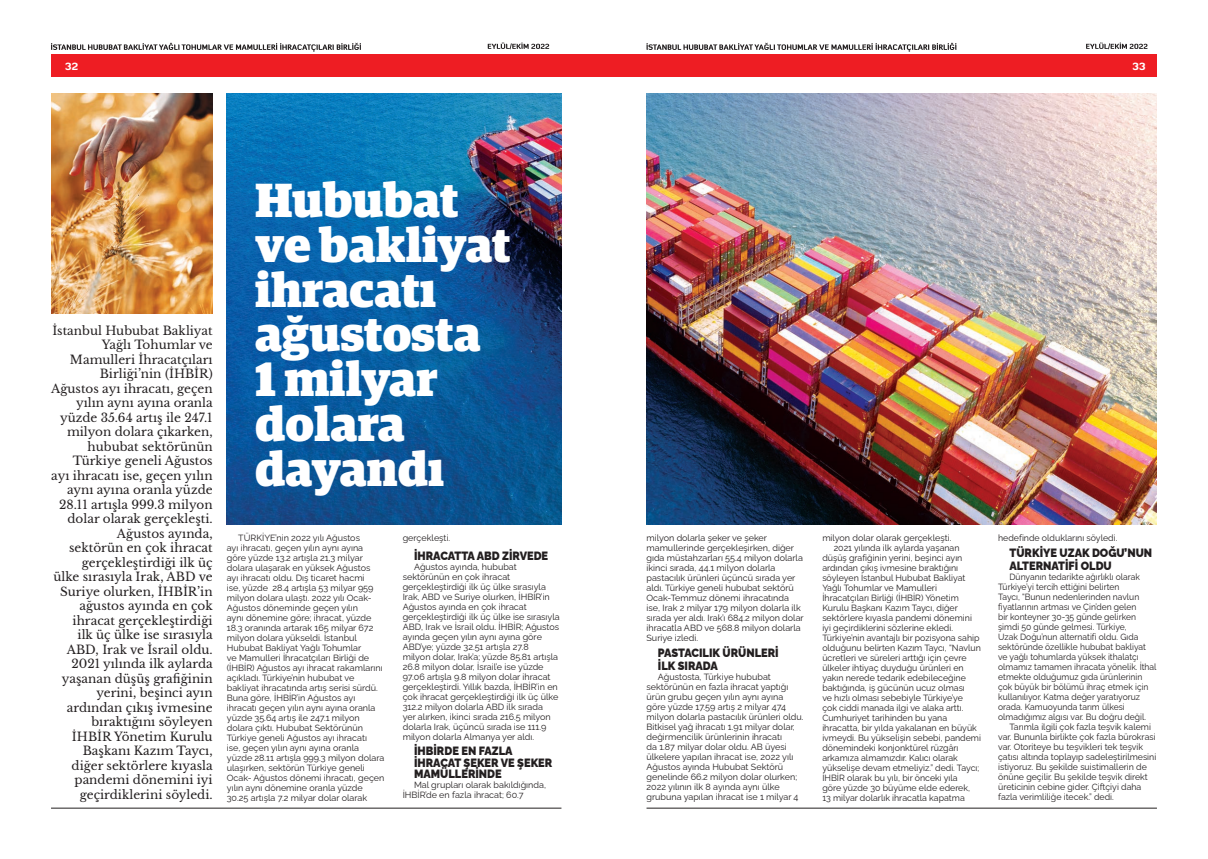
<style>
.page{position:relative;width:1208px;height:859px;background:#fff}
.page>*{position:absolute;margin:0;border:0;box-sizing:border-box;transform-origin:0 0}
.t1{font:900 48px/45px "Guardian Egyp";color:#fff}
.t2{font:12px/14.5px "Libre Baskerville";color:#231f20;text-align:right}
.t3{font:900 12px/12.5px "Raleway";color:#231f20;scale:.92 1}
.t4{font:900 10px "Diavlo";color:#fff}
.t5{font:9px/10px "Raleway";color:#231f20}
.t6{font:9px/10px "Raleway";color:#231f20;scale:.95 1}
</style>
<div class="page">
<div style="left:51px;top:54px;width:553px;height:23px;background:#ee1d23"></div>
<div style="left:604px;top:54px;width:553px;height:23px;background:#ee1d23"></div>
<hr style="left:51px;top:808px;width:510px;height:1px;background:#231f20">
<hr style="left:646px;top:808px;width:511px;height:1px;background:#231f20">
<img style="left:227px;top:94px;width:334px;height:430px">
<img style="left:646px;top:94px;width:511px;height:430px">
<img style="left:51px;top:94px;width:162px;height:219px">
<svg style="left:51px;top:43px;width:310px;height:9px"></svg>
<svg style="left:646px;top:43px;width:310px;height:9px"></svg>
<svg style="left:488px;top:43px;width:61px;height:6px"></svg>
<svg style="left:1086px;top:43px;width:61px;height:6px"></svg>
<p class="t4" style="left:65px;top:60px;width:14px">32</p>
<p class="t4" style="left:1132px;top:60px;width:14px">33</p>
<p class="t2" style="left:51px;top:323px;width:163px">İstanbul Hububat Bakliyat<br>Yağlı Tohumlar ve<br>Mamulleri İhracatçıları<br>Birliği’nin (İHBİR)<br>Ağustos ayı ihracatı, geçen yılın aynı ayına oranla yüzde 35.64 artış ile 247.1 milyon dolara çıkarken, hububat sektörünün<br>Türkiye geneli Ağustos<br>ayı ihracatı ise, geçen yılın aynı ayına oranla yüzde<br>28.11 artışla 999.3 milyon dolar olarak gerçekleşti.<br>Ağustos ayında,<br>sektörün en çok ihracat gerçekleştirdiği ilk üç<br>ülke sırasıyla Irak, ABD ve<br>Suriye olurken, İHBİR’in ağustos ayında en çok ihracat gerçekleştirdiği<br>ilk üç ülke ise sırasıyla<br>ABD, Irak ve İsrail oldu.<br>2021 yılında ilk aylarda yaşanan düşüş grafiğinin yerini, beşinci ayın ardından çıkış ivmesine bıraktığını söyleyen<br>İHBİR Yönetim Kurulu<br>Başkanı Kazım Taycı, diğer sektörlere kıyasla pandemi dönemini iyi geçirdiklerini söyledi.</p>
<p class="t1" style="left:255px;top:172px;width:205px">Hububat</p>
<p class="t1" style="left:255px;top:217px;width:257px">ve bakliyat</p>
<p class="t1" style="left:255px;top:262px;width:183px">ihracatı</p>
<p class="t1" style="left:255px;top:307px;width:227px">ağustosta</p>
<p class="t1" style="left:255px;top:352px;width:191px">1 milyar dolara dayandı</p>
<p class="t5" style="left:227px;top:532px;width:159px;text-indent:11px">TÜRKİYE’nin 2022 yılı Ağustos<br>ayı ihracatı, geçen yılın aynı ayına göre yüzde 13.2 artışla 21.3 milyar dolara ulaşarak en yüksek Ağustos<br>ayı ihracatı oldu. Dış ticaret hacmi<br>ise, yüzde 28.4 artışla 53 milyar 959 milyon dolara ulaştı. 2022 yılı Ocak-Ağustos döneminde geçen yılın<br>aynı dönemine göre; ihracat, yüzde 18.3 oranında artarak 165 milyar 672 milyon dolara yükseldi. İstanbul Hububat Bakliyat Yağlı Tohumlar<br>ve Mamulleri İhracatçıları Birliği de (İHBİR) Ağustos ayı ihracat rakamlarını açıkladı. Türkiye’nin hububat ve bakliyat ihracatında artış serisi sürdü.<br>Buna göre, İHBİR’in Ağustos ayı ihracatı geçen yılın aynı ayına oranla yüzde 35.64 artış ile 247.1 milyon dolara çıktı. Hububat Sektörünün Türkiye geneli Ağustos ayı ihracatı<br>ise, geçen yılın aynı ayına oranla yüzde 28.11 artışla 999.3 milyon dolara ulaşırken, sektörün Türkiye geneli Ocak- Ağustos dönemi ihracatı, geçen yılın aynı dönemine oranla yüzde 30.25 artışla 7.2 milyar dolar olarak</p>
<p class="t5" style="left:403px;top:532px;width:49px">gerçekleşti.</p>
<p class="t3" style="left:414px;top:548px;width:147px">İHRACATTA ABD ZİRVEDE</p>
<p class="t5" style="left:403px;top:561px;width:159px;text-indent:11px">Ağustos ayında, hububat sektörünün en çok ihracat gerçekleştirdiği ilk üç ülke sırasıyla Irak, ABD ve Suriye olurken, İHBİR’in Ağustos ayında en çok ihracat gerçekleştirdiği ilk üç ülke ise sırasıyla ABD, Irak ve İsrail oldu. İHBİR; Ağustos ayında geçen yılın aynı ayına göre ABD’ye; yüzde 32.51 artışla 27.8<br>milyon dolar, Irak’a; yüzde 85.81 artışla 26.8 milyon dolar, İsrail’e ise yüzde 97.06 artışla 9.8 milyon dolar ihracat gerçekleştirdi. Yıllık bazda, İHBİR’in en çok ihracat gerçekleştirdiği ilk üç ülke 312.2 milyon dolarla ABD ilk sırada<br>yer alırken, ikinci sırada 216.5 milyon dolarla Irak, üçüncü sırada ise 111.9 milyon dolarla Almanya yer aldı.</p>
<p class="t3" style="left:414px;top:744px;width:152px;line-height:11.5px">İHBİRDE EN FAZLA<br>İHRACAT ŞEKER VE ŞEKER<br>MAMÜLLERİNDE</p>
<p class="t5" style="left:403px;top:779px;width:145px;text-indent:11px">Mal grupları olarak bakıldığında,<br>İHBİR’de en fazla ihracat; 60.7</p>
<p class="t5" style="left:646px;top:532px;width:159px">milyon dolarla şeker ve şeker mamullerinde gerçekleşirken, diğer gıda müstahzarları 55.4 milyon dolarla ikinci sırada, 44.1 milyon dolarla pastacılık ürünleri üçüncü sırada yer aldı. Türkiye geneli hububat sektörü Ocak-Temmuz dönemi ihracatında ise, Irak 2 milyar 179 milyon dolarla ilk sırada yer aldı. Irak’ı 684.2 milyon dolar ihracatla ABD ve 568.8 milyon dolarla Suriye izledi.</p>
<p class="t3" style="left:658px;top:646px;width:133px">PASTACILIK ÜRÜNLERİ<br>İLK SIRADA</p>
<p class="t5" style="left:646px;top:671px;width:159px;text-indent:11px">Ağustosta, Türkiye hububat sektörünün en fazla ihracat yaptığı ürün grubu geçen yılın aynı ayına göre yüzde 17.59 artış 2 milyar 474 milyon dolarla pastacılık ürünleri oldu.<br>Bitkisel yağ ihracatı 1.91 milyar dolar, değirmencilik ürünlerinin ihracatı<br>da 1.87 milyar dolar oldu. AB üyesi ülkelere yapılan ihracat ise, 2022 yılı Ağustos ayında Hububat Sektörü genelinde 66.2 milyon dolar olurken; 2022 yılının ilk 8 ayında aynı ülke grubuna yapılan ihracat ise 1 milyar 4</p>
<p class="t5" style="left:822px;top:532px;width:131px">milyon dolar olarak gerçekleşti.</p>
<p class="t5" style="left:822px;top:542px;width:160px;text-indent:11px">2021 yılında ilk aylarda yaşanan düşüş grafiğinin yerini, beşinci ayın ardından çıkış ivmesine bıraktığını söyleyen İstanbul Hububat Bakliyat Yağlı Tohumlar ve Mamulleri İhracatçıları Birliği (İHBİR) Yönetim Kurulu Başkanı Kazım Taycı, diğer sektörlere kıyasla pandemi dönemini iyi geçirdiklerini sözlerine ekledi.<br>Türkiye’nin avantajlı bir pozisyona sahip olduğunu belirten Kazım Taycı, “Navlun ücretleri ve süreleri arttığı için çevre ülkeler ihtiyaç duyduğu ürünleri en yakın nerede tedarik edebileceğine baktığında, iş gücünün ucuz olması<br>ve hızlı olması sebebiyle Türkiye’ye<br>çok ciddi manada ilgi ve alaka arttı.<br>Cumhuriyet tarihinden bu yana ihracatta, bir yılda yakalanan en büyük ivmeydi. Bu yükselişin sebebi, pandemi dönemindeki konjonktürel rüzgârı arkamıza almamızdır. Kalıcı olarak yükselişe devam etmeliyiz.” dedi. Taycı; İHBİR olarak bu yılı, bir önceki yıla<br>göre yüzde 30 büyüme elde ederek,<br>13 milyar dolarlık ihracatla kapatma</p>
<p class="t5" style="left:998px;top:532px;width:121px">hedefinde olduklarını söyledi.</p>
<p class="t3" style="left:1009px;top:546px;width:157px">TÜRKİYE UZAK DOĞU’NUN<br>ALTERNATİFİ OLDU</p>
<p class="t6" style="left:998px;top:571px;width:168px;text-indent:11px">Dünyanın tedarikte ağırlıklı olarak Türkiye’yi tercih ettiğini belirten<br>Taycı, “Bunun nedenlerinden navlun fiyatlarının artması ve Çin’den gelen<br>bir konteyner 30-35 günde gelirken şimdi 50 günde gelmesi. Türkiye,<br>Uzak Doğu’nun alternatifi oldu. Gıda sektöründe özellikle hububat bakliyat ve yağlı tohumlarda yüksek ithalatçı olmamız tamamen ihracata yönelik. İthal etmekte olduğumuz gıda ürünlerinin çok büyük bir bölümü ihraç etmek için kullanılıyor. Katma değer yaratıyoruz orada. Kamuoyunda tarım ülkesi olmadığımız algısı var. Bu doğru değil.</p>
<p class="t5" style="left:998px;top:721px;width:160px;text-indent:11px">Tarımla ilgili çok fazla teşvik kalemi var. Bununla birlikte çok fazla bürokrasi var. Otoriteye bu teşvikleri tek teşvik çatısı altında toplayıp sadeleştirilmesini istiyoruz. Bu şekilde suistimallerin de önüne geçilir. Bu şekilde teşvik direkt üreticinin cebine gider. Çiftçiyi daha fazla verimliliğe itecek.” dedi.</p>
</div>
